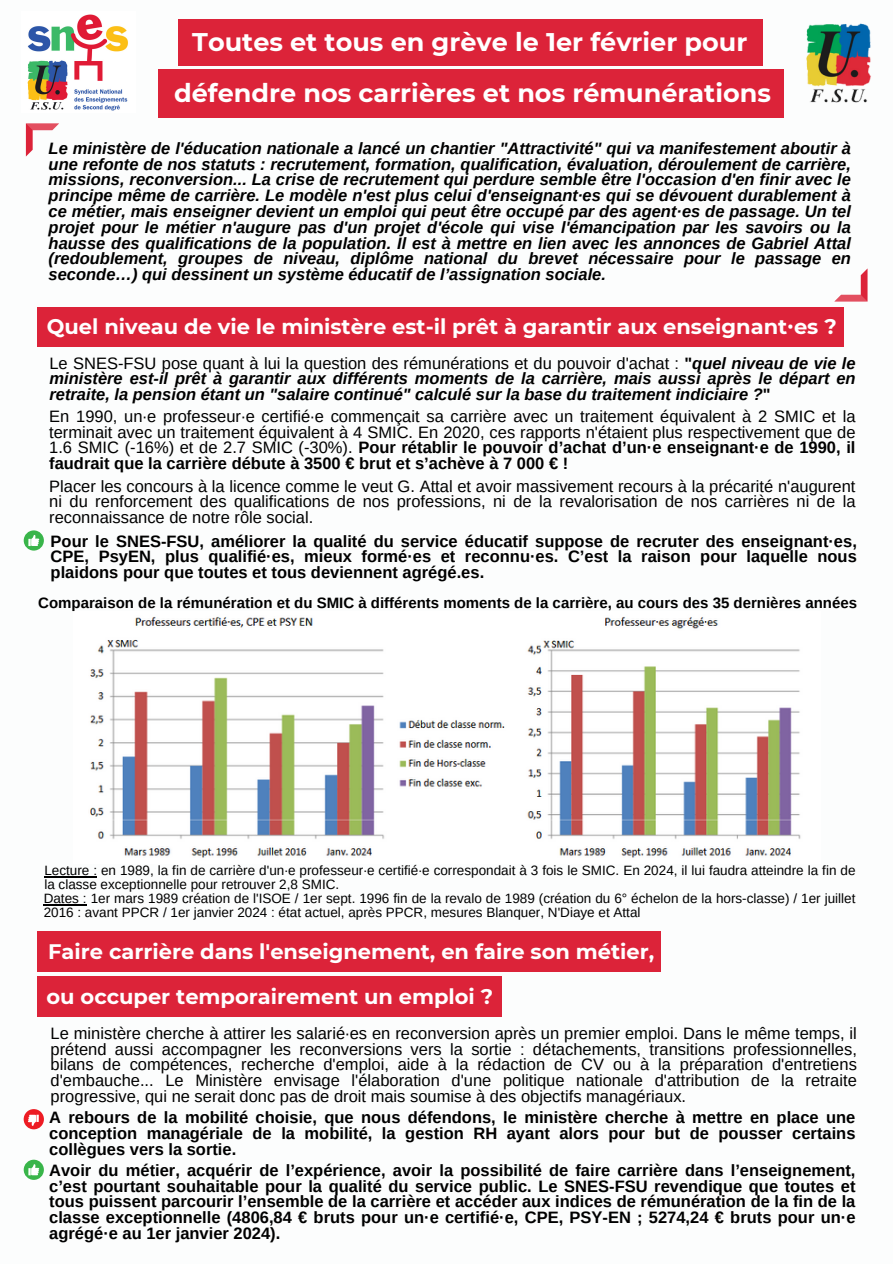
<style>
.page{position:relative;width:893px;height:1264px;background:#fff}
.page>*{position:absolute;margin:0;border:0;box-sizing:border-box;transform-origin:0 0}
.t1{font:700 25.5px "Montserrat";color:#fff}
.t2{font:700 21px "Montserrat";color:#fff}
.t3{font:italic 700 16.5px/15.8px "Arimo";color:#000;text-align:justify}
.t4{font:16.5px/15.8px "Arimo";color:#000;text-align:justify}
.t5{font:700 16.5px/15.8px "Arimo";color:#000;text-align:justify}
.t6{font:700 15px "Arimo";color:#000}
.t7{font:13.5px/13.5px "Arimo";color:#000}
.s1{font-weight:400;font-style:normal}
.s2{font-style:normal}
.s3{font-weight:700}
</style>
<div class="page">
<img style="left:27px;top:14px;width:101px;height:97px">
<img style="left:806px;top:23px;width:65px;height:80px">
<div style="left:158px;top:70px;width:625px;height:47px;background:#dc2339"></div>
<svg style="left:26px;top:123px;width:33px;height:33px"></svg>
<svg style="left:834px;top:269px;width:33px;height:33px"></svg>
<div style="left:38px;top:308px;width:805px;height:38px;background:#dc2339"></div>
<div style="left:37px;top:931px;width:624px;height:40px;background:#dc2339"></div>
<div style="left:38px;top:977px;width:463px;height:39px;background:#dc2339"></div>
<div style="left:24px;top:530px;width:20px;height:20px;background:#39b54a;border-radius:50%"></div>
<svg style="left:28px;top:535px;width:11px;height:11px"></svg>
<svg style="left:24px;top:1159px;width:20px;height:20px"></svg>
<svg style="left:28px;top:1164px;width:11px;height:11px"></svg>
<div style="left:24px;top:1109px;width:20px;height:20px;background:#ed1c24;border-radius:50%"></div>
<svg style="left:28px;top:1114px;width:11px;height:11px"></svg>
<img style="left:90px;top:616px;width:711px;height:242px">
<hr style="left:44px;top:876px;width:53px;height:1px;background:#000">
<hr style="left:44px;top:904px;width:43px;height:1px;background:#000">
<div style="left:178px;top:19px;width:584px;height:46px;background:#dc2339"></div>
<p class="t1" style="left:192px;top:26px;width:556px">Toutes et tous en grève le 1er février pour</p>
<p class="t1" style="left:174px;top:77px;width:598px">défendre nos carrières et nos rémunérations</p>
<p class="t3" style="left:49px;top:140px;width:803px">Le ministère de l'éducation nationale a lancé un chantier "Attractivité" qui va manifestement aboutir à une refonte de nos statuts : recrutement, formation, qualification, évaluation, déroulement de carrière, missions, reconversion... La crise de recrutement qui perdure semble être l'occasion d'en finir avec le principe même de carrière. Le modèle n'est plus celui d'enseignant∙es qui se dévouent durablement à ce métier, mais enseigner devient un emploi qui peut être occupé par des agent·es de passage. Un tel projet pour le métier n'augure pas d'un projet d'école qui vise l'émancipation par les savoirs ou la hausse des qualifications de la population. Il est à mettre en lien avec les annonces de Gabriel Attal (redoublement, groupes de niveau, diplôme national du brevet nécessaire pour le passage en seconde…) qui dessinent un système éducatif de l’assignation sociale.</p>
<p class="t2" style="left:47px;top:314px;width:791px">Quel niveau de vie le ministère est-il prêt à garantir aux enseignant∙es ?</p>
<p class="t3" style="left:49px;top:355px;width:807px"><span class="s1">Le SNES-FSU pose quant à lui la question des rémunérations et du pouvoir d'achat :</span> <span class="s2">"</span>quel niveau de vie le ministère est-il prêt à garantir aux différents moments de la carrière, mais aussi après le départ en retraite, la pension étant un "salaire continué" calculé sur la base du traitement indiciaire ?<span class="s2">"</span></p>
<p class="t4" style="left:49px;top:408px;width:807px">En 1990, un∙e professeur∙e certifié∙e commençait sa carrière avec un traitement équivalent à 2 SMIC et la terminait avec un traitement équivalent à 4 SMIC. En 2020, ces rapports n'étaient plus respectivement que de 1.6 SMIC (-16%) et de 2.7 SMIC (-30%). <span class="s3">Pour rétablir le pouvoir d’achat d’un·e enseignant·e de 1990, il faudrait que la carrière débute à 3500 € brut et s’achève à 7 000 € !</span></p>
<p class="t4" style="left:49px;top:478px;width:807px">Placer les concours à la licence comme le veut G. Attal et avoir massivement recours à la précarité n'augurent ni du renforcement des qualifications de nos professions, ni de la revalorisation de nos carrières ni de la reconnaissance de notre rôle social.</p>
<p class="t5" style="left:51px;top:533px;width:807px">Pour le SNES-FSU, améliorer la qualité du service éducatif suppose de recruter des enseignant·es, CPE, PsyEN, plus qualifié·es, mieux formé·es et reconnu·es. C’est la raison pour laquelle nous plaidons pour que toutes et tous deviennent agrégé.es.</p>
<p class="t6" style="left:38px;top:594px;width:820px">Comparaison de la rémunération et du SMIC à différents moments de la carrière, au cours des 35 dernières années</p>
<p class="t7" style="left:44px;top:863px;width:812px">Lecture : en 1989, la fin de carrière d'un∙e professeur∙e certifié∙e correspondait à 3 fois le SMIC. En 2024, il lui faudra atteindre la fin de la classe exceptionnelle pour retrouver 2,8 SMIC.</p>
<p class="t7" style="left:44px;top:891px;width:813px">Dates : 1er mars 1989 création de l'ISOE / 1er sept. 1996 fin de la revalo de 1989 (création du 6° échelon de la hors-classe) / 1er juillet<br>2016 : avant PPCR / 1er janvier 2024 : état actuel, après PPCR, mesures Blanquer, N'Diaye et Attal</p>
<p class="t2" style="left:48px;top:938px;width:607px">Faire carrière dans l'enseignement, en faire son métier,</p>
<p class="t2" style="left:47px;top:983px;width:448px">ou occuper temporairement un emploi ?</p>
<p class="t4" style="left:51px;top:1025px;width:807px">Le ministère cherche à attirer les salarié∙es en reconversion après un premier emploi. Dans le même temps, il prétend aussi accompagner les reconversions vers la sortie : détachements, transitions professionnelles, bilans de compétences, recherche d'emploi, aide à la rédaction de CV ou à la préparation d'entretiens d'embauche... Le Ministère envisage l'élaboration d'une politique nationale d'attribution de la retraite progressive, qui ne serait donc pas de droit mais soumise à des objectifs managériaux.</p>
<p class="t5" style="left:49px;top:1109px;width:807px">A rebours de la mobilité choisie, que nous défendons, le ministère cherche à mettre en place une conception managériale de la mobilité, la gestion RH ayant alors pour but de pousser certains collègues vers la sortie.</p>
<p class="t5" style="left:49px;top:1162px;width:807px">Avoir du métier, acquérir de l’expérience, avoir la possibilité de faire carrière dans l’enseignement, c’est pourtant souhaitable pour la qualité du service public. Le SNES-FSU revendique que toutes et tous puissent parcourir l’ensemble de la carrière et accéder aux indices de rémunération de la fin de la classe exceptionnelle (4806,84 € bruts pour un·e certifié·e, CPE, PSY-EN ; 5274,24 € bruts pour un·e agrégé·e au 1er janvier 2024).</p>
</div>
